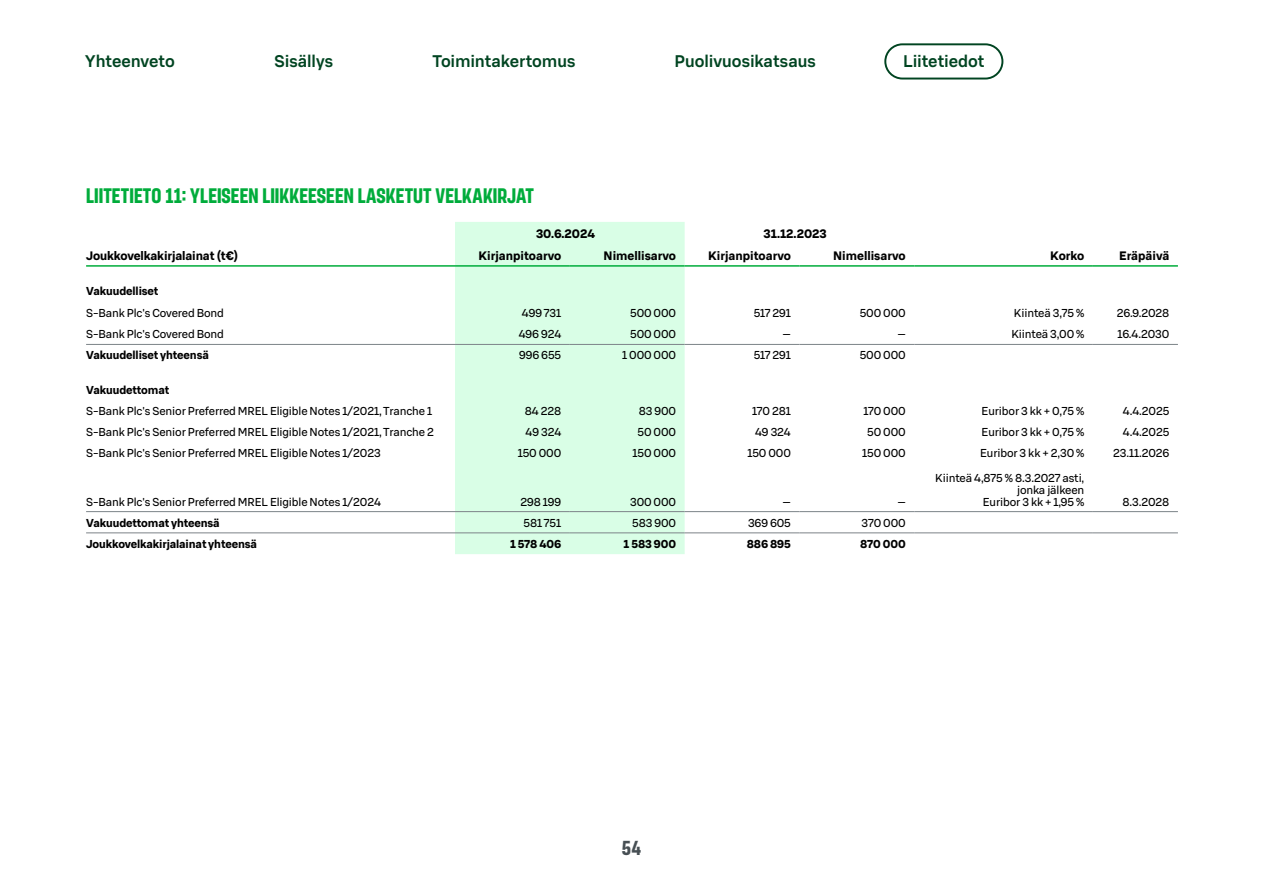
<style>
.page{position:relative;width:1263px;height:893px;background:#fff}
.page>*{position:absolute;margin:0;border:0;box-sizing:border-box;transform-origin:0 0}
.t1{font:700 21px "S Bonus Display";color:#00ac3b}
.t2{font:700 20.25px "S Bonus Display";color:#474f54}
.t3{font:500 16.5px "S Bonus UX";letter-spacing:-.005em;color:#004421}
.t4{font:700 12px "S Bonus UX";color:#000}
.t5{font:11.25px/12px "S Bonus UX";letter-spacing:-.01em;color:#000;text-align:right}
.t6{font:700 11.25px "S Bonus UX";letter-spacing:-.01em;color:#000}
</style>
<div class="page">
<div style="left:455px;top:222px;width:230px;height:332px;background:#d9fee6"></div>
<hr style="left:86px;top:265px;width:369px;height:2px;background:#00ac3b">
<hr style="left:455px;top:265px;width:115px;height:2px;background:#00ac3b">
<hr style="left:570px;top:265px;width:115px;height:2px;background:#00ac3b">
<hr style="left:685px;top:265px;width:114px;height:2px;background:#00ac3b">
<hr style="left:799px;top:265px;width:115px;height:2px;background:#00ac3b">
<hr style="left:914px;top:265px;width:179px;height:2px;background:#00ac3b">
<hr style="left:1093px;top:265px;width:85px;height:2px;background:#00ac3b">
<hr style="left:86px;top:344px;width:369px;height:1px;background:#7c8388">
<hr style="left:455px;top:344px;width:115px;height:1px;background:#7c8388">
<hr style="left:570px;top:344px;width:115px;height:1px;background:#7c8388">
<hr style="left:685px;top:344px;width:114px;height:1px;background:#7c8388">
<hr style="left:799px;top:344px;width:115px;height:1px;background:#7c8388">
<hr style="left:914px;top:344px;width:179px;height:1px;background:#7c8388">
<hr style="left:1093px;top:344px;width:85px;height:1px;background:#7c8388">
<hr style="left:86px;top:511px;width:369px;height:1px;background:#7c8388">
<hr style="left:455px;top:511px;width:115px;height:1px;background:#7c8388">
<hr style="left:570px;top:511px;width:115px;height:1px;background:#7c8388">
<hr style="left:685px;top:511px;width:114px;height:1px;background:#7c8388">
<hr style="left:799px;top:511px;width:115px;height:1px;background:#7c8388">
<hr style="left:914px;top:511px;width:179px;height:1px;background:#7c8388">
<hr style="left:1093px;top:511px;width:85px;height:1px;background:#7c8388">
<hr style="left:86px;top:532px;width:369px;height:1px;background:#7c8388">
<hr style="left:455px;top:532px;width:115px;height:1px;background:#7c8388">
<hr style="left:570px;top:532px;width:115px;height:1px;background:#7c8388">
<hr style="left:685px;top:532px;width:114px;height:1px;background:#7c8388">
<hr style="left:799px;top:532px;width:115px;height:1px;background:#7c8388">
<hr style="left:914px;top:532px;width:179px;height:1px;background:#7c8388">
<hr style="left:1093px;top:532px;width:85px;height:1px;background:#7c8388">
<h3 class="t3" style="left:85px;top:50px;width:91px">Yhteenveto</h3>
<h3 class="t3" style="left:274px;top:50px;width:60px">Sisällys</h3>
<h3 class="t3" style="left:433px;top:50px;width:144px">Toimintakertomus</h3>
<h3 class="t3" style="left:674px;top:50px;width:143px">Puolivuosikatsaus</h3>
<h3 class="t3" style="left:903px;top:50px;width:83px">Liitetiedot</h3>
<h1 class="t1" style="left:86px;top:182px;width:449px">LIITETIETO 11: YLEISEEN LIIKKEESEEN LASKETUT VELKAKIRJAT</h1>
<p class="t4" style="left:536px;top:225px;width:61px">30.6.2024</p>
<p class="t4" style="left:763px;top:225px;width:65px">31.12.2023</p>
<p class="t4" style="left:86px;top:247px;width:153px">Joukkovelkakirjalainat (t€)</p>
<p class="t4" style="left:479px;top:247px;width:84px">Kirjanpitoarvo</p>
<p class="t4" style="left:604px;top:247px;width:74px">Nimellisarvo</p>
<p class="t4" style="left:708px;top:247px;width:84px">Kirjanpitoarvo</p>
<p class="t4" style="left:833px;top:247px;width:74px">Nimellisarvo</p>
<p class="t4" style="left:1050px;top:247px;width:36px">Korko</p>
<p class="t4" style="left:1119px;top:247px;width:52px">Eräpäivä</p>
<p class="t6" style="left:86px;top:283px;width:74px">Vakuudelliset</p>
<p class="t5" style="left:86px;top:306px;width:139px">S-Bank Plc's Covered Bond</p>
<p class="t5" style="left:522px;top:306px;width:41px">499 731</p>
<p class="t5" style="left:630px;top:306px;width:48px">500 000</p>
<p class="t5" style="left:754px;top:306px;width:39px">517 291</p>
<p class="t5" style="left:860px;top:306px;width:48px">500 000</p>
<p class="t5" style="left:1014px;top:306px;width:72px">Kiinteä 3,75 %</p>
<p class="t5" style="left:1117px;top:306px;width:54px">26.9.2028</p>
<p class="t5" style="left:86px;top:328px;width:139px">S-Bank Plc's Covered Bond</p>
<p class="t5" style="left:519px;top:328px;width:44px">496 924</p>
<p class="t5" style="left:630px;top:328px;width:48px">500 000</p>
<p class="t5" style="left:782px;top:328px;width:10px">—</p>
<p class="t5" style="left:897px;top:328px;width:10px">—</p>
<p class="t5" style="left:1011px;top:328px;width:75px">Kiinteä 3,00 %</p>
<p class="t5" style="left:1117px;top:328px;width:53px">16.4.2030</p>
<p class="t6" style="left:86px;top:348px;width:124px">Vakuudelliset yhteensä</p>
<p class="t5" style="left:519px;top:349px;width:44px">996 655</p>
<p class="t5" style="left:622px;top:349px;width:55px">1 000 000</p>
<p class="t5" style="left:754px;top:349px;width:39px">517 291</p>
<p class="t5" style="left:860px;top:349px;width:48px">500 000</p>
<p class="t6" style="left:86px;top:382px;width:85px">Vakuudettomat</p>
<p class="t5" style="left:86px;top:404px;width:347px">S-Bank Plc's Senior Preferred MREL Eligible Notes 1/2021, Tranche 1</p>
<p class="t5" style="left:525px;top:404px;width:38px">84 228</p>
<p class="t5" style="left:639px;top:404px;width:39px">83 900</p>
<p class="t5" style="left:752px;top:404px;width:40px">170 281</p>
<p class="t5" style="left:863px;top:404px;width:44px">170 000</p>
<p class="t5" style="left:981px;top:404px;width:104px">Euribor 3 kk + 0,75 %</p>
<p class="t5" style="left:1123px;top:404px;width:48px">4.4.2025</p>
<p class="t5" style="left:86px;top:426px;width:349px">S-Bank Plc's Senior Preferred MREL Eligible Notes 1/2021, Tranche 2</p>
<p class="t5" style="left:525px;top:426px;width:37px">49 324</p>
<p class="t5" style="left:637px;top:426px;width:40px">50 000</p>
<p class="t5" style="left:755px;top:426px;width:37px">49 324</p>
<p class="t5" style="left:867px;top:426px;width:40px">50 000</p>
<p class="t5" style="left:981px;top:426px;width:104px">Euribor 3 kk + 0,75 %</p>
<p class="t5" style="left:1123px;top:426px;width:48px">4.4.2025</p>
<p class="t5" style="left:86px;top:447px;width:296px">S-Bank Plc's Senior Preferred MREL Eligible Notes 1/2023</p>
<p class="t5" style="left:518px;top:447px;width:45px">150 000</p>
<p class="t5" style="left:632px;top:447px;width:45px">150 000</p>
<p class="t5" style="left:747px;top:447px;width:45px">150 000</p>
<p class="t5" style="left:862px;top:447px;width:45px">150 000</p>
<p class="t5" style="left:980px;top:447px;width:106px">Euribor 3 kk + 2,30 %</p>
<p class="t5" style="left:1113px;top:447px;width:58px">23.11.2026</p>
<p class="t5" style="left:86px;top:495px;width:296px">S-Bank Plc's Senior Preferred MREL Eligible Notes 1/2024</p>
<p class="t5" style="left:520px;top:495px;width:42px">298 199</p>
<p class="t5" style="left:630px;top:495px;width:48px">300 000</p>
<p class="t5" style="left:782px;top:495px;width:10px">—</p>
<p class="t5" style="left:897px;top:495px;width:10px">—</p>
<p class="t5" style="left:935px;top:471px;width:151px">Kiinteä 4,875 % 8.3.2027 asti, jonka jälkeen<br>Euribor 3 kk + 1,95 %</p>
<p class="t5" style="left:1122px;top:495px;width:48px">8.3.2028</p>
<p class="t6" style="left:86px;top:515px;width:135px">Vakuudettomat yhteensä</p>
<p class="t5" style="left:523px;top:516px;width:39px">581 751</p>
<p class="t5" style="left:632px;top:516px;width:45px">583 900</p>
<p class="t5" style="left:748px;top:516px;width:44px">369 605</p>
<p class="t5" style="left:861px;top:516px;width:46px">370 000</p>
<p class="t6" style="left:86px;top:536px;width:172px">Joukkovelkakirjalainat yhteensä</p>
<p class="t6" style="left:510px;top:536px;width:53px">1 578 406</p>
<p class="t6" style="left:624px;top:536px;width:54px">1 583 900</p>
<p class="t6" style="left:747px;top:536px;width:46px">886 895</p>
<p class="t6" style="left:860px;top:536px;width:47px">870 000</p>
<h2 class="t2" style="left:622px;top:835px;width:21px">54</h2>
</div>
